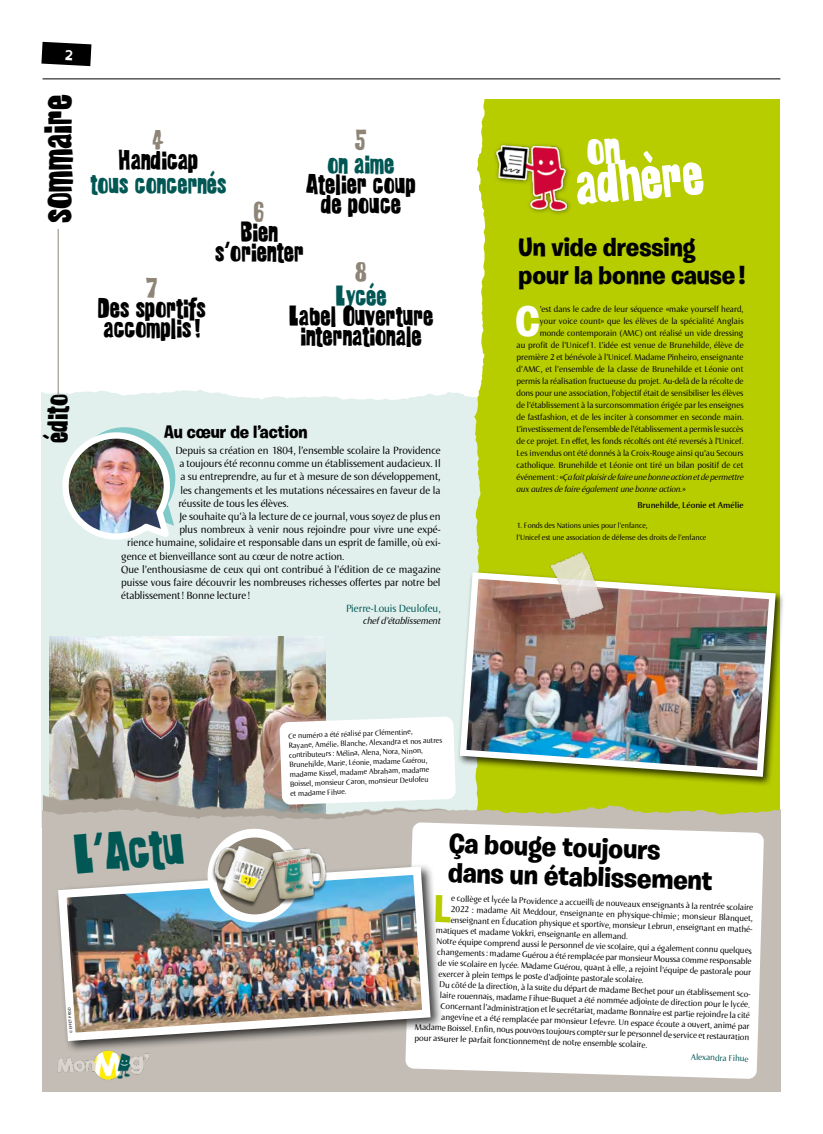
<style>
.page{position:relative;width:823px;height:1134px;background:#fff}
.page>*{position:absolute;margin:0;border:0;box-sizing:border-box;transform-origin:0 0}
.t1{font:700 48px "Grunge";color:#fff}
.t2{font:700 44.9px "Grunge";color:#005754}
.t3{font:700 42.7px "Burbank Big";color:#fff}
.t4{font:700 35px "Grunge";color:#000}
.t5{font:700 28px/28.9px "Burbank Big";color:#000}
.t6{font:700 26px/27.8px "Burbank Big";color:#000}
.t7{font:700 25.1px "Grunge";color:#000}
.t8{font:700 23px/20px "Grunge";color:#000;text-align:center}
.t9{font:700 23px "Grunge";color:#005754}
.t10{font:700 23px "Grunge";color:#8e8577}
.t11{font:700 18px "Burbank Big";color:#000}
.t12{font:11px "Norma";color:#000}
.t13{font:11px "Norma";color:#005754}
.t14{font:italic 10px "Norma";color:#000}
.t15{font:9px "Norma";color:#000}
.t16{font:italic 9px "Norma";letter-spacing:-.005em;color:#000}
.t17{font:700 9px "Norma";color:#000}
.t18{font:9px "Norma";color:#005754}
.t19{font:8px/9.6px "Norma";color:#000}
.t20{font:4px "Myriad Pro";color:#000}
.s1{font-style:normal}
.s2{font-family:"Norma";font-weight:700}
</style>
<div class="page">
<img style="left:42px;top:368px;width:411px;height:460px">
<img style="left:50px;top:420px;width:132px;height:129px">
<img style="left:50px;top:636px;width:275px;height:139px">
<img style="left:453px;top:99px;width:326px;height:676px">
<img style="left:485px;top:131px;width:90px;height:90px">
<img style="left:43px;top:775px;width:737px;height:17px">
<img style="left:43px;top:792px;width:737px;height:299px">
<svg style="left:405px;top:822px;width:358px;height:257px"></svg>
<svg style="left:279px;top:716px;width:176px;height:89px"></svg>
<hr style="left:58px;top:229px;width:1px;height:166px;background:#8e8577">
<div style="left:457px;top:569px;width:327px;height:218px;background:#000;opacity:.75"></div>
<img style="left:456px;top:569px;width:322px;height:211px">
<div style="left:55px;top:863px;width:388px;height:191px;background:#000;opacity:.75"></div>
<img style="left:54px;top:862px;width:380px;height:183px">
<img style="left:543px;top:549px;width:64px;height:76px">
<div style="left:207px;top:829px;width:94px;height:93px;background:#fff;border-radius:50%"></div>
<img style="left:206px;top:830px;width:135px;height:85px">
<hr style="left:43px;top:78px;width:737px;height:1px;background:#000">
<img style="left:55px;top:1048px;width:96px;height:34px">
<svg style="left:585px;top:138px;width:35px;height:29px"></svg>
<svg style="left:435px;top:895px;width:16px;height:28px"></svg>
<svg style="left:41px;top:42px;width:50px;height:24px"></svg>
<h3 class="t4" style="left:32px;top:223px;width:130px;rotate:-90deg">sommaire</h3>
<h3 class="t10" style="left:153px;top:123px;width:13px">4</h3>
<h3 class="t8" style="left:118px;top:149px;width:81px">Handicap</h3>
<h3 class="t9" style="left:90px;top:167px;width:138px">tous concernés</h3>
<h3 class="t10" style="left:355px;top:123px;width:14px">5</h3>
<h3 class="t9" style="left:327px;top:147px;width:69px">on aime</h3>
<h3 class="t8" style="left:306px;top:174px;width:111px">Atelier coup de pouce</h3>
<h3 class="t10" style="left:254px;top:195px;width:12px">6</h3>
<h3 class="t8" style="left:215px;top:221px;width:90px">Bien s'orienter</h3>
<h3 class="t10" style="left:355px;top:255px;width:13px">8</h3>
<h3 class="t9" style="left:335px;top:279px;width:53px">Lycée</h3>
<h3 class="t8" style="left:289px;top:305px;width:146px">Label Ouverture internationale</h3>
<h3 class="t10" style="left:146px;top:272px;width:13px">7</h3>
<h3 class="t8" style="left:98px;top:298px;width:110px;text-align:left">Des sportifs accomplis !</h3>
<h3 class="t7" style="left:39px;top:443px;width:50px;rotate:-90deg">édito</h3>
<h3 class="t11" style="left:164px;top:421px;width:145px">Au cœur de l’action</h3>
<p class="t12" style="left:175px;top:444px;width:267px">Depuis sa création en 1804, l’ensemble scolaire la Providence</p>
<p class="t12" style="left:179px;top:458px;width:263px">a toujours été reconnu comme un établissement audacieux. Il</p>
<p class="t12" style="left:180px;top:471px;width:261px">a su entreprendre, au fur et à mesure de son développement,</p>
<p class="t12" style="left:180px;top:484px;width:261px">les changements et les mutations nécessaires en faveur de la</p>
<p class="t12" style="left:178px;top:497px;width:112px">réussite de tous les élèves.</p>
<p class="t12" style="left:178px;top:510px;width:264px">Je souhaite qu’à la lecture de ce journal, vous soyez de plus en</p>
<p class="t12" style="left:179px;top:524px;width:262px">plus nombreux à venir nous rejoindre pour vivre une expé-</p>
<p class="t12" style="left:127px;top:537px;width:315px">rience humaine, solidaire et responsable dans un esprit de famille, où exi-</p>
<p class="t12" style="left:121px;top:550px;width:225px">gence et bienveillance sont au cœur de notre action.</p>
<p class="t12" style="left:121px;top:563px;width:321px">Que l’enthousiasme de ceux qui ont contribué à l’édition de ce magazine</p>
<p class="t12" style="left:121px;top:576px;width:320px">puisse vous faire découvrir les nombreuses richesses offertes par notre bel</p>
<p class="t12" style="left:121px;top:590px;width:130px">établissement! Bonne lecture !</p>
<p class="t13" style="left:346px;top:603px;width:96px">Pierre-Louis Deulofeu,</p>
<p class="t14" style="left:363px;top:616px;width:79px">chef d’établissement</p>
<p class="t19" style="left:288px;top:731px;width:155px;rotate:-2deg">Ce numéro a été réalisé par Clémentine,<br>Rayane, Amélie, Blanche, Alexandra et nos autres contributeurs : Mélina, Alena, Nora, Ninon, Brunehilde, Marie, Léonie, madame Guérou, madame Kissel, madame Abraham, madame Boissel, monsieur Caron, monsieur Deulofeu<br>et madame Fihue.</p>
<h1 class="t1" style="left:572px;top:150px;width:130px;rotate:-5deg">adhère</h1>
<h3 class="t6" style="left:518px;top:233px;width:228px">Un vide dressing pour la bonne cause!</h3>
<h3 class="t3" style="left:515px;top:295px;width:26px">C</h3>
<p class="t15" style="left:539px;top:304px;width:205px">’est dans le cadre de leur séquence «make yourself heard,</p>
<p class="t15" style="left:539px;top:316px;width:205px">your voice count» que les élèves de la spécialité Anglais</p>
<p class="t15" style="left:539px;top:328px;width:205px">monde contemporain (AMC) ont réalisé un vide dressing</p>
<p class="t15" style="left:516px;top:340px;width:228px">au profit de l’Unicef1. L’idée est venue de Brunehilde, élève de</p>
<p class="t15" style="left:516px;top:352px;width:228px">première 2 et bénévole à l’Unicef. Madame Pinheiro, enseignante</p>
<p class="t15" style="left:516px;top:364px;width:228px">d’AMC, et l’ensemble de la classe de Brunehilde et Léonie ont</p>
<p class="t15" style="left:516px;top:376px;width:228px">permis la réalisation fructueuse du projet. Au-delà de la récolte de</p>
<p class="t15" style="left:516px;top:388px;width:228px">dons pour une association, l’objectif était de sensibiliser les élèves</p>
<p class="t15" style="left:516px;top:400px;width:228px">de l’établissement à la surconsommation érigée par les enseignes</p>
<p class="t15" style="left:516px;top:412px;width:228px">de fastfashion, et de les inciter à consommer en seconde main.</p>
<p class="t15" style="left:516px;top:424px;width:228px">L’investissement de l’ensemble de l’établissement a permis le succès</p>
<p class="t15" style="left:516px;top:436px;width:228px">de ce projet. En effet, les fonds récoltés ont été reversés à l’Unicef.</p>
<p class="t15" style="left:516px;top:448px;width:228px">Les invendus ont été donnés à la Croix-Rouge ainsi qu’au Secours</p>
<p class="t15" style="left:516px;top:460px;width:228px">catholique. Brunehilde et Léonie ont tiré un bilan positif de cet</p>
<p class="t16" style="left:516px;top:472px;width:228px"><span class="s1">événement: «</span>Ça fait plaisir de faire une bonne action et de permettre</p>
<p class="t16" style="left:516px;top:484px;width:171px">aux autres de faire également une bonne action.<span class="s1">»</span></p>
<p class="t17" style="left:637px;top:501px;width:107px">Brunehilde, Léonie et Amélie</p>
<p class="t19" style="left:516px;top:519px;width:191px;line-height:12px">1. Fonds des Nations unies pour l’enfance,<br>l’Unicef est une association de défense des droits de l’enfance</p>
<h2 class="t2" style="left:71px;top:822px;width:112px;rotate:-5deg">L'Actu</h2>
<p class="t20" style="left:69px;top:1033px;width:27px;rotate:-94deg"><span class="s2">©</span> EFFET PROD</p>
<h3 class="t5" style="left:449px;top:828px;width:266px;rotate:2deg">Ça bouge toujours dans un établissement</h3>
<p class="t15" style="left:451px;top:893px;width:303px;rotate:2deg">e collège et lycée la Providence a accueilli de nouveaux enseignants à la rentrée scolaire</p>
<p class="t15" style="left:451px;top:903px;width:303px;rotate:2deg">2022 : madame Ait Meddour, enseignante en physique-chimie ; monsieur Blanquet,</p>
<p class="t15" style="left:450px;top:914px;width:303px;rotate:2deg">enseignant en Éducation physique et sportive, monsieur Lebrun, enseignant en mathé-</p>
<p class="t15" style="left:436px;top:925px;width:193px;rotate:2deg">matiques et madame Vokkri, enseignante en allemand.</p>
<p class="t15" style="left:436px;top:935px;width:317px;rotate:2deg">Notre équipe comprend aussi le personnel de vie scolaire, qui a également connu quelques</p>
<p class="t15" style="left:437px;top:946px;width:316px;rotate:2deg">changements : madame Guérou a été remplacée par monsieur Moussa comme responsable</p>
<p class="t15" style="left:438px;top:957px;width:315px;rotate:2deg">de vie scolaire en lycée. Madame Guérou, quant à elle, a rejoint l’équipe de pastorale pour</p>
<p class="t15" style="left:438px;top:968px;width:207px;rotate:2deg">exercer à plein temps le poste d’adjointe pastorale scolaire.</p>
<p class="t15" style="left:439px;top:979px;width:315px;rotate:2deg">Du côté de la direction, à la suite du départ de madame Bechet pour un établissement sco-</p>
<p class="t15" style="left:440px;top:990px;width:311px;rotate:2deg">laire rouennais, madame Fihue-Buquet a été nommée adjointe de direction pour le lycée.</p>
<p class="t15" style="left:440px;top:1000px;width:310px;rotate:2deg">Concernant l’administration et le secrétariat, madame Bonnaire est partie rejoindre la cité</p>
<p class="t15" style="left:441px;top:1011px;width:310px;rotate:2deg">angevine et a été remplacée par monsieur Lefevre. Un espace écoute a ouvert, animé par</p>
<p class="t15" style="left:415px;top:1021px;width:336px;rotate:2deg">Madame Boissel. Enfin, nous pouvons toujours compter sur le personnel de service et restauration</p>
<p class="t15" style="left:414px;top:1032px;width:234px;rotate:2deg">pour assurer le parfait fonctionnement de notre ensemble scolaire.</p>
<p class="t18" style="left:690px;top:1052px;width:59px;rotate:2deg">Alexandra Fihue</p>
</div>
